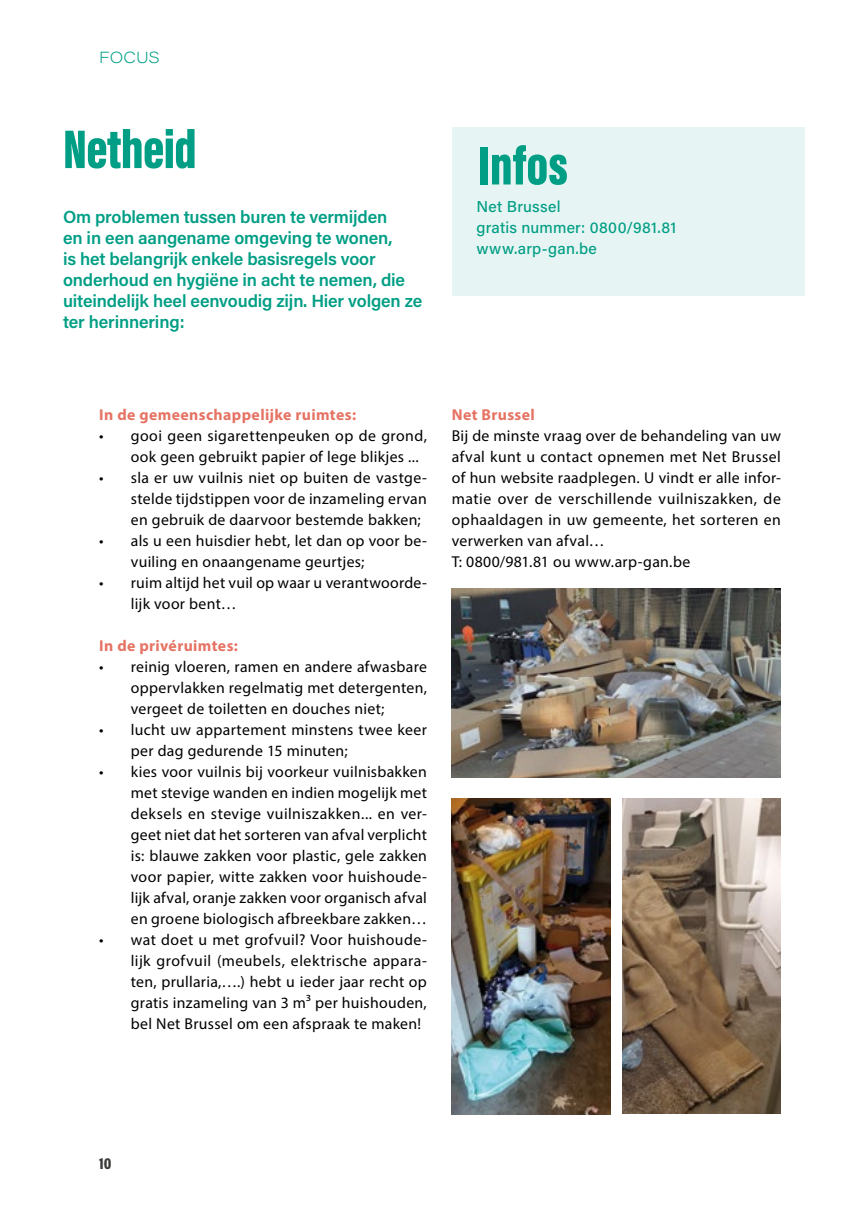
<style>
.page{position:relative;width:844px;height:1206px;background:#fff}
.page>*{position:absolute;margin:0;border:0;box-sizing:border-box;transform-origin:0 0}
.t1{font:900 56px "Acumin Pro Extra Cond";letter-spacing:-.005em;color:#009e85}
.t2{font:600 17.5px/21px "Acumin Pro";letter-spacing:-.01em;color:#009e85}
.t3{font:15.75px/21px "Myriad Pro";letter-spacing:.02em;color:#000}
.t4{font:700 15.75px "Myriad Pro";letter-spacing:.025em;color:#e67364}
.t5{font:500 15.75px/21px "Acumin Pro";letter-spacing:.015em;color:#009e85}
.t6{font:200 15.75px "Acumin Pro Wide";color:#009e85}
.t7{font:900 15.75px "Acumin Pro Cond";color:#3c3c3b}
</style>
<div class="page">
<div style="left:451px;top:127px;width:353px;height:169px;background:#e6f5f3"></div>
<img style="left:451px;top:588px;width:329px;height:189px">
<img style="left:622px;top:798px;width:158px;height:315px">
<img style="left:451px;top:798px;width:159px;height:316px">
<p class="t6" style="left:99px;top:46px;width:62px">FOCUS</p>
<h1 class="t1" style="left:63px;top:115px;width:135px">Netheid</h1>
<p class="t2" style="left:63px;top:205px;width:361px">Om problemen tussen buren te vermijden<br>en in een aangename omgeving te wonen,<br>is het belangrijk enkele basisregels voor onderhoud en hygiëne in acht te nemen, die uiteindelijk heel eenvoudig zijn. Hier volgen ze ter herinnering:</p>
<h1 class="t1" style="left:478px;top:131px;width:91px">Infos</h1>
<p class="t5" style="left:476px;top:195px;width:201px">Net Brussel<br>gratis nummer: 0800/981.81 www.arp-gan.be</p>
<p class="t4" style="left:99px;top:404px;width:258px">In de gemeenschappelijke ruimtes:</p>
<p class="t3" style="left:131px;top:424px;width:297px;text-indent:-32px">• gooi geen sigarettenpeuken op de grond, ook geen gebruikt papier of lege blikjes ...</p>
<p class="t3" style="left:131px;top:466px;width:297px;text-align:justify;text-indent:-32px">• sla er uw vuilnis niet op buiten de vastge&shy;stelde tijdstippen voor de inzameling ervan en gebruik de daarvoor bestemde bakken;</p>
<p class="t3" style="left:131px;top:529px;width:297px;text-indent:-32px">• als u een huisdier hebt, let dan op voor be&shy;vuiling en onaangename geurtjes;</p>
<p class="t3" style="left:131px;top:571px;width:297px;text-indent:-32px">• ruim altijd het vuil op waar u verantwoorde&shy;lijk voor bent…</p>
<p class="t4" style="left:99px;top:635px;width:140px">In de privéruimtes:</p>
<p class="t3" style="left:131px;top:655px;width:297px;text-align:justify;text-indent:-32px">• reinig vloeren, ramen en andere afwasbare oppervlakken regelmatig met detergenten, vergeet de toiletten en douches niet;</p>
<p class="t3" style="left:131px;top:718px;width:297px;text-indent:-32px">• lucht uw appartement minstens twee keer per dag gedurende 15 minuten;</p>
<p class="t3" style="left:131px;top:760px;width:297px;text-align:justify;text-indent:-32px">• kies voor vuilnis bij voorkeur vuilnisbakken met stevige wanden en indien mogelijk met deksels en stevige vuilniszakken... en ver&shy;geet niet dat het sorteren van afval verplicht is: blauwe zakken voor plastic, gele zakken voor papier, witte zakken voor huishoude&shy;lijk afval, oranje zakken voor organisch afval en groene biologisch afbreekbare zakken…</p>
<p class="t3" style="left:131px;top:928px;width:297px;text-align:justify;text-indent:-32px">• wat doet u met grofvuil? Voor huishoude&shy;lijk grofvuil (meubels, elektrische appara&shy;ten, prullaria,….) hebt u ieder jaar recht op gratis inzameling van 3 m³ per huishouden, bel Net Brussel om een afspraak te maken!</p>
<p class="t4" style="left:451px;top:404px;width:85px">Net Brussel</p>
<p class="t3" style="left:451px;top:425px;width:330px">Bij de minste vraag over de behandeling van uw afval kunt u contact opnemen met Net Brussel of hun website raadplegen. U vindt er alle infor&shy;matie over de verschillende vuilniszakken, de ophaaldagen in uw gemeente, het sorteren en verwerken van afval…<br>T: 0800/981.81 ou www.arp-gan.be</p>
<p class="t7" style="left:99px;top:1153px;width:14px">10</p>
</div>
